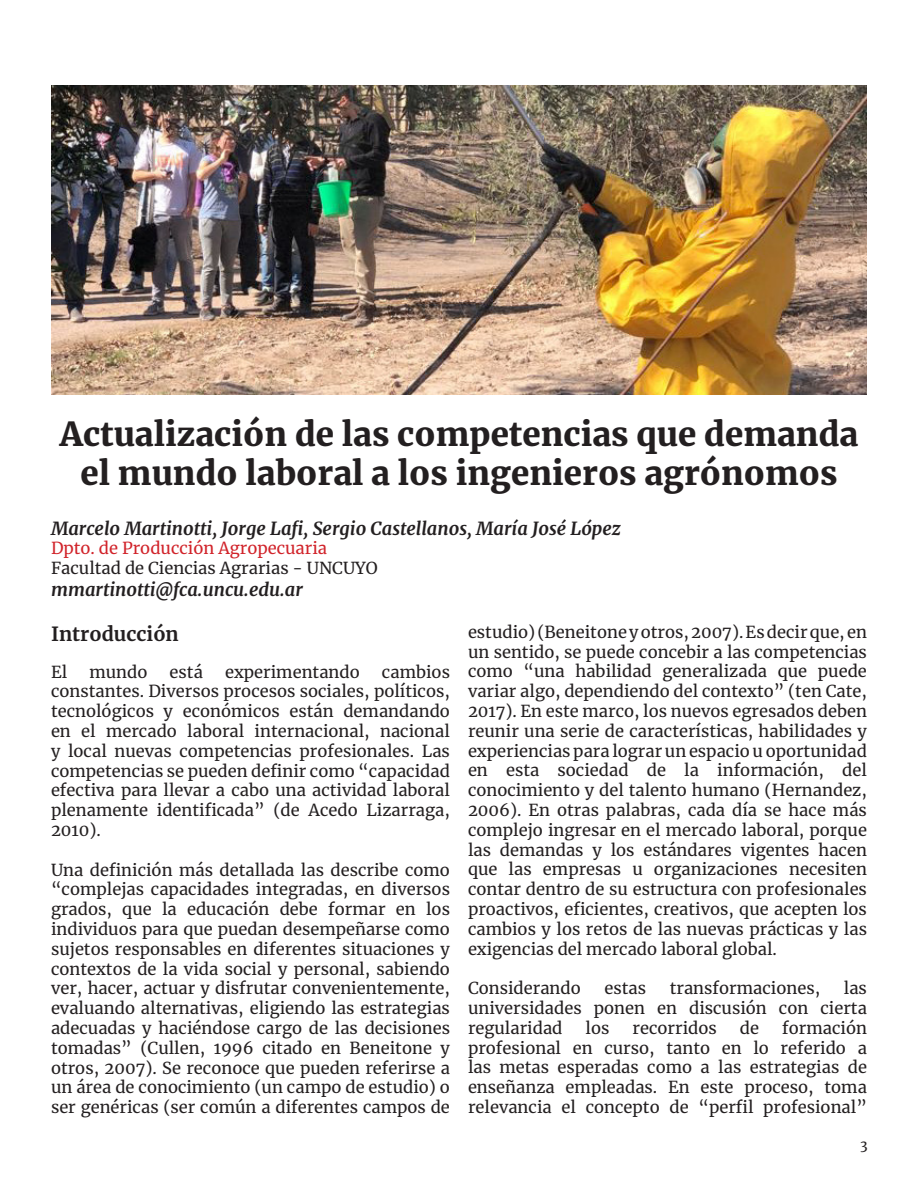
<style>
.page{position:relative;width:918px;height:1188px;background:#fff}
.page>*{position:absolute;margin:0;border:0;box-sizing:border-box;transform-origin:0 0}
.Titulo_articulo{font:900 33px/39.6px "Merriweather";color:#231f20;text-align:center}
.Titulo{font:700 19.5px "Merriweather";color:#231f20}
.Autores{font:italic 700 18px "Merriweather";color:#231f20}
.t1{font:16.5px/19.8px "Merriweather";color:#231f20;text-align:justify}
.t2{font:16.5px "Merriweather";color:#d1232a}
.t3{font:13.5px "Merriweather";color:#231f20}
</style>
<div class="page">
<img style="left:51px;top:85px;width:816px;height:309px">
<p class="Titulo_articulo" style="left:60px;top:413px;width:800px">Actualización de las competencias que demanda el mundo laboral a los ingenieros agrónomos</p>
<p class="Autores" style="left:51px;top:516px;width:571px">Marcelo Martinotti, Jorge Lafi, Sergio Castellanos, María José López</p>
<p class="t2" style="left:51px;top:537px;width:278px">Dpto. de Producción Agropecuaria</p>
<p class="t1" style="left:51px;top:558px;width:328px">Facultad de Ciencias Agrarias - UNCUYO</p>
<p class="Autores" style="left:51px;top:577px;width:253px">mmartinotti@fca.uncu.edu.ar</p>
<p class="t1" style="left:468px;top:622px;width:401px">estudio) (Beneitone y otros, 2007). Es decir que, en un sentido, se puede concebir a las competencias como “una habilidad generalizada que puede variar algo, dependiendo del contexto” (ten Cate, 2017). En este marco, los nuevos egresados deben reunir una serie de características, habilidades y experiencias para lograr un espacio u oportunidad en esta sociedad de la información, del conocimiento y del talento humano (Hernandez, 2006). En otras palabras, cada día se hace más complejo ingresar en el mercado laboral, porque las demandas y los estándares vigentes hacen que las empresas u organizaciones necesiten contar dentro de su estructura con profesionales proactivos, eficientes, creativos, que acepten los cambios y los retos de las nuevas prácticas y las exigencias del mercado laboral global.</p>
<p class="t1" style="left:468px;top:978px;width:114px">Considerando</p>
<p class="t1" style="left:605px;top:978px;width:43px">estas</p>
<p class="t1" style="left:670px;top:978px;width:152px">transformaciones,</p>
<p class="Titulo" style="left:51px;top:620px;width:129px">Introducción</p>
<p class="t1" style="left:51px;top:661px;width:18px">El</p>
<p class="t1" style="left:89px;top:661px;width:60px">mundo</p>
<p class="t1" style="left:170px;top:661px;width:35px">está</p>
<p class="t1" style="left:225px;top:661px;width:136px">experimentando</p>
<p class="t1" style="left:51px;top:661px;width:401px;text-indent:331px">cambios constantes. Diversos procesos sociales, políticos, tecnológicos y económicos están demandando en el mercado laboral internacional, nacional y local nuevas competencias profesionales. Las competencias se pueden definir como “capacidad efectiva para llevar a cabo una actividad laboral plenamente identificada” (de Acedo Lizarraga, 2010).</p>
<p class="t1" style="left:51px;top:859px;width:401px">Una definición más detallada las describe como “complejas capacidades integradas, en diversos grados, que la educación debe formar en los individuos para que puedan desempeñarse como sujetos responsables en diferentes situaciones y contextos de la vida social y personal, sabiendo ver, hacer, actuar y disfrutar convenientemente, evaluando alternativas, eligiendo las estrategias adecuadas y haciéndose cargo de las decisiones tomadas” (Cullen, 1996 citado en Beneitone y otros, 2007). Se reconoce que pueden referirse a un área de conocimiento (un campo de estudio) o ser genéricas (ser común a diferentes campos de</p>
<p class="t1" style="left:468px;top:978px;width:400px;text-indent:376px">las universidades ponen en discusión con cierta regularidad</p>
<p class="t1" style="left:468px;top:1018px;width:401px;text-indent:314px">formación profesional en curso, tanto en lo referido a las metas esperadas como a las estrategias de enseñanza empleadas. En este proceso, toma relevancia el concepto de “perfil profesional”</p>
<p class="t1" style="left:586px;top:1018px;width:25px">los</p>
<p class="t1" style="left:633px;top:1018px;width:86px">recorridos</p>
<p class="t1" style="left:740px;top:1018px;width:21px">de</p>
<p class="t3" style="left:860px;top:1136px;width:9px">3</p>
</div>
